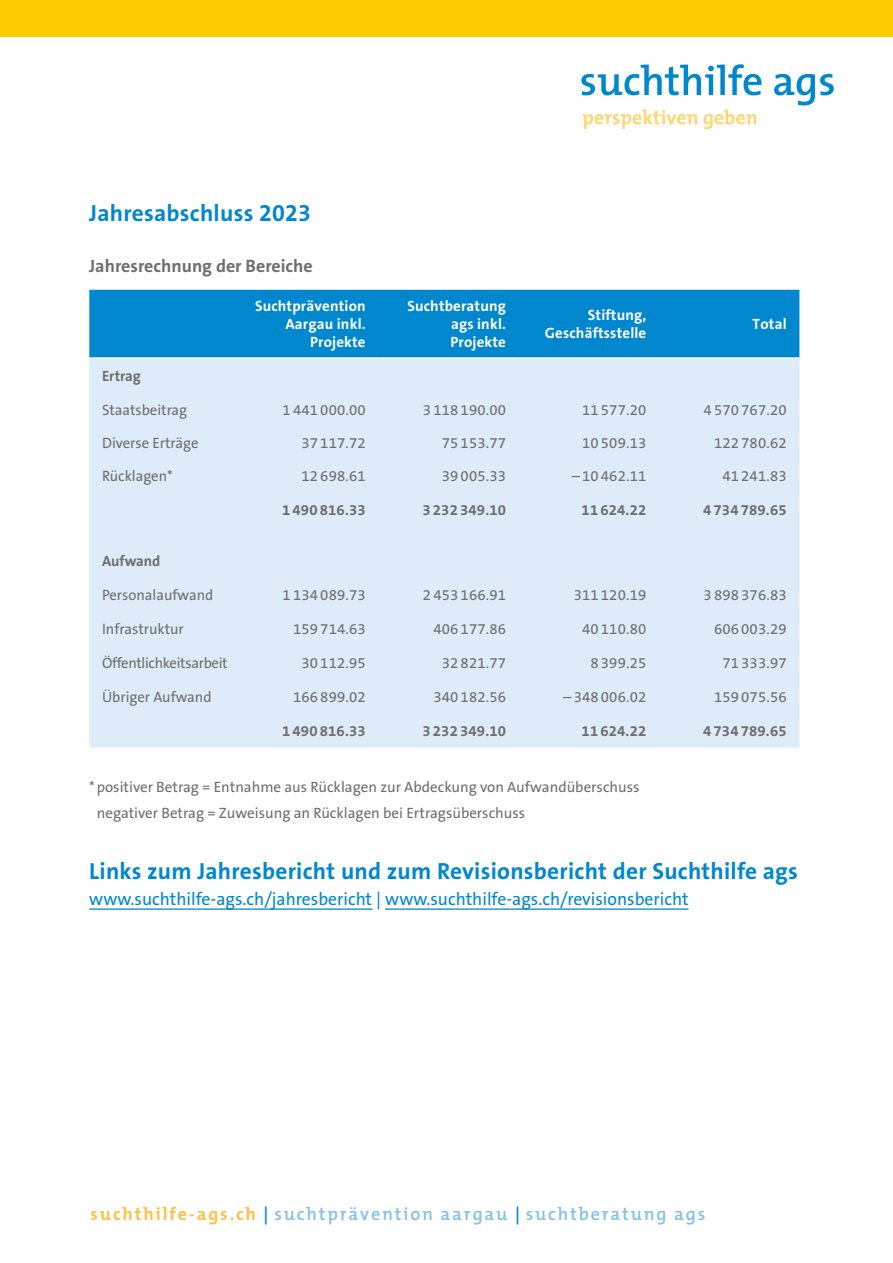
<style>
.page{position:relative;width:893px;height:1263px;background:#fff}
.page>*{position:absolute;margin:0;border:0;box-sizing:border-box;transform-origin:0 0}
.t1{font:700 23.4px "The Sans B7";letter-spacing:.01em;color:#0087ce}
.t2{font:600 18.15px "The Mix";letter-spacing:.1em;color:#85c0e9}
.t3{font:18px "The Sans B5 Plain";color:#0087ce}
.t4{font:700 18px "The Sans B7";color:#6e6e6d}
.t5{font:15px/26px "The Sans B5 Plain";color:#6e6e6d}
.t6{font:700 15px/18px "The Sans B7";letter-spacing:.01em;color:#fff;text-align:right}
.t7{font:700 15px "The Sans B7";letter-spacing:.01em;color:#6e6e6d}
.t8{font:15px "The Sans B5 Plain";letter-spacing:-.02em;color:#6e6e6d}
.s1{font-family:"The Sans Bold Expert";font-weight:400}
.s2{font-weight:700;color:#fcc249}
.s3{color:#0087ce}
</style>
<div class="page">
<div style="left:0;top:0;width:893px;height:36px;background:#fecc00"></div>
<svg style="left:582px;top:110px;width:115px;height:19px"></svg>
<svg style="left:704px;top:110px;width:52px;height:19px"></svg>
<svg style="left:581px;top:64px;width:180px;height:31px"></svg>
<svg style="left:774px;top:74px;width:60px;height:31px"></svg>
<div style="left:89px;top:290px;width:710px;height:67px;background:#0087ce"></div>
<div style="left:89px;top:359px;width:710px;height:389px;background:#deecf9"></div>
<hr style="left:89px;top:908px;width:283px;height:2px;background:#0087ce">
<hr style="left:385px;top:908px;width:303px;height:2px;background:#0087ce">
<h1 class="t1" style="left:89px;top:201px;width:223px">Jahresabschluss <span class="s1">2023</span></h1>
<p class="t4" style="left:89px;top:257px;width:225px">Jahresrechnung der Bereiche</p>
<p class="t6" style="left:255px;top:298px;width:112px">Suchtprävention<br>Aargau inkl.<br>Projekte</p>
<p class="t6" style="left:450px;top:298px;width:57px;text-align:justify;text-indent:-43px">Suchtberatung ags inkl.<br>Projekte</p>
<p class="t6" style="left:545px;top:307px;width:103px">Stiftung,<br>Geschäftsstelle</p>
<p class="t6" style="left:753px;top:316px;width:36px">Total</p>
<p class="t7" style="left:102px;top:368px;width:40px">Ertrag</p>
<p class="t5" style="left:102px;top:397px;width:87px">Staatsbeitrag</p>
<p class="t5" style="left:283px;top:397px;width:85px">1 441 000.00</p>
<p class="t5" style="left:423px;top:397px;width:85px">3 118 190.00</p>
<p class="t5" style="left:582px;top:397px;width:66px">11 577.20</p>
<p class="t5" style="left:704px;top:397px;width:85px">4 570 767.20</p>
<p class="t5" style="left:102px;top:430px;width:98px">Diverse Erträge</p>
<p class="t5" style="left:301px;top:430px;width:66px">37 117.72</p>
<p class="t5" style="left:442px;top:430px;width:66px">75 153.77</p>
<p class="t5" style="left:582px;top:430px;width:66px">10 509.13</p>
<p class="t5" style="left:714px;top:430px;width:74px">122 780.62</p>
<p class="t5" style="left:102px;top:463px;width:72px">Rücklagen*</p>
<p class="t5" style="left:301px;top:463px;width:66px">12 698.61</p>
<p class="t5" style="left:442px;top:463px;width:66px">39 005.33</p>
<p class="t5" style="left:572px;top:463px;width:76px">– 10 462.11</p>
<p class="t5" style="left:722px;top:463px;width:66px">41 241.83</p>
<p class="t7" style="left:282px;top:502px;width:85px">1 490 816.33</p>
<p class="t7" style="left:422px;top:502px;width:85px">3 232 349.10</p>
<p class="t7" style="left:582px;top:502px;width:66px">11 624.22</p>
<p class="t7" style="left:703px;top:502px;width:85px">4 734 789.65</p>
<p class="t7" style="left:102px;top:553px;width:60px">Aufwand</p>
<p class="t5" style="left:102px;top:582px;width:113px">Personalaufwand</p>
<p class="t5" style="left:283px;top:582px;width:85px">1 134 089.73</p>
<p class="t5" style="left:423px;top:582px;width:85px">2 453 166.91</p>
<p class="t5" style="left:574px;top:582px;width:74px">311 120.19</p>
<p class="t5" style="left:704px;top:582px;width:85px">3 898 376.83</p>
<p class="t5" style="left:102px;top:616px;width:83px">Infrastruktur</p>
<p class="t5" style="left:293px;top:616px;width:74px">159 714.63</p>
<p class="t5" style="left:433px;top:616px;width:74px">406 177.86</p>
<p class="t5" style="left:582px;top:616px;width:66px">40 110.80</p>
<p class="t5" style="left:714px;top:616px;width:74px">606 003.29</p>
<p class="t8" style="left:102px;top:655px;width:127px">Öffentlichkeitsarbeit</p>
<p class="t5" style="left:301px;top:650px;width:66px">30 112.95</p>
<p class="t5" style="left:442px;top:650px;width:66px">32 821.77</p>
<p class="t5" style="left:590px;top:650px;width:57px">8 399.25</p>
<p class="t5" style="left:722px;top:650px;width:66px">71 333.97</p>
<p class="t5" style="left:102px;top:684px;width:111px">Übriger Aufwand</p>
<p class="t5" style="left:293px;top:684px;width:74px">166 899.02</p>
<p class="t5" style="left:433px;top:684px;width:74px">340 182.56</p>
<p class="t5" style="left:563px;top:684px;width:85px">– 348 006.02</p>
<p class="t5" style="left:714px;top:684px;width:74px">159 075.56</p>
<p class="t7" style="left:282px;top:723px;width:85px">1 490 816.33</p>
<p class="t7" style="left:422px;top:723px;width:85px">3 232 349.10</p>
<p class="t7" style="left:582px;top:723px;width:66px">11 624.22</p>
<p class="t7" style="left:703px;top:723px;width:85px">4 734 789.65</p>
<p class="t5" style="left:97px;top:774px;width:544px;text-indent:-7px">* positiver Betrag = Entnahme aus Rücklagen zur Abdeckung von Aufwandüberschuss negativer Betrag = Zuweisung an Rücklagen bei Ertragsüberschuss</p>
<h1 class="t1" style="left:89px;top:859px;width:710px">Links zum Jahresbericht und zum Revisionsbericht der Suchthilfe ags</h1>
<p class="t3" style="left:89px;top:890px;width:601px">www.suchthilfe-ags.ch/jahresbericht | www.suchthilfe-ags.ch/revisionsbericht</p>
<p class="t2" style="left:90px;top:1199px;width:616px"><span class="s2">suchthilfe-ags.ch</span> <span class="s3">|</span> suchtprävention aargau <span class="s3">|</span> suchtberatung ags</p>
</div>
